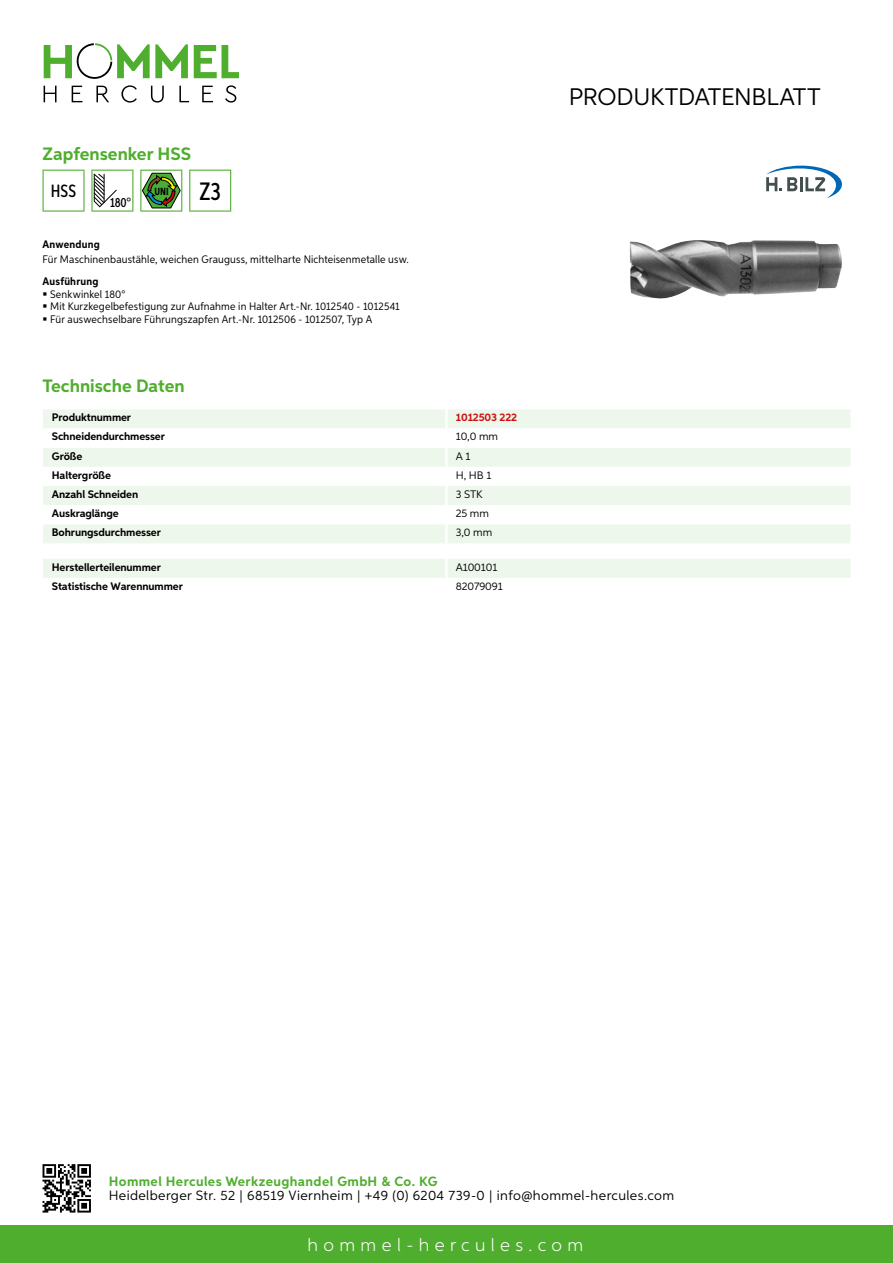
<style>
.page{position:relative;width:893px;height:1263px;background:#fff}
.page>*{position:absolute;margin:0;border:0;box-sizing:border-box;transform-origin:0 0}
.t1{font:500 25.2px "Aspira XX Nar";color:#000}
.t2{font:24px "Aspira";letter-spacing:-.01em;color:#000}
.t3{font:700 18px "Aspira";color:#50ae2f}
.t4{font:300 18px "Aspira";letter-spacing:.3em;color:#fff}
.t5{font:500 17.85px "Aspira XX Nar";color:#000}
.t6{font:13.5px "Aspira";letter-spacing:.03em;color:#000}
.t7{font:700 13.5px "Aspira";letter-spacing:.03em;color:#50ae2f}
.t8{font:500 13.35px "Aspira XX Nar";color:#000}
.t9{font:10.95px/12.8px "Aspira Nar";letter-spacing:.015em;color:#000}
.t10{font:700 10.95px "Aspira";letter-spacing:-.01em;color:#000}
.t11{font:10.95px "Aspira";letter-spacing:-.01em;color:#000}
.t12{font:700 10.95px "Aspira Nar";letter-spacing:.02em;color:#000}
.t13{font:700 10.95px "Aspira";letter-spacing:-.01em;color:#cd1013}
.t14{font:700 10.35px "Aspira XX Nar";color:#000}
</style>
<div class="page">
<div style="left:0;top:1226px;width:893px;height:37px;background:#50ae2f"></div>
<svg style="left:43px;top:1164px;width:48px;height:48px"></svg>
<svg style="left:194px;top:45px;width:45px;height:33px"></svg>
<svg style="left:44px;top:43px;width:144px;height:36px"></svg>
<svg style="left:44px;top:86px;width:13px;height:16px"></svg>
<svg style="left:72px;top:86px;width:10px;height:16px"></svg>
<svg style="left:96px;top:86px;width:13px;height:16px"></svg>
<svg style="left:121px;top:85px;width:16px;height:18px"></svg>
<svg style="left:151px;top:86px;width:13px;height:17px"></svg>
<svg style="left:179px;top:86px;width:10px;height:16px"></svg>
<svg style="left:202px;top:86px;width:11px;height:16px"></svg>
<svg style="left:225px;top:85px;width:11px;height:18px"></svg>
<div style="left:43px;top:409px;width:807px;height:134px;background:#eef7eb"></div>
<svg style="left:43px;top:429px;width:807px;height:95px"></svg>
<hr style="left:445px;top:409px;width:3px;height:20px;background:#fff">
<hr style="left:445px;top:429px;width:3px;height:19px;background:#fff">
<hr style="left:445px;top:448px;width:3px;height:19px;background:#fff">
<hr style="left:445px;top:467px;width:3px;height:19px;background:#fff">
<hr style="left:445px;top:486px;width:3px;height:19px;background:#fff">
<hr style="left:445px;top:505px;width:3px;height:19px;background:#fff">
<hr style="left:445px;top:524px;width:3px;height:19px;background:#fff">
<div style="left:43px;top:559px;width:807px;height:19px;background:#eef7eb"></div>
<svg style="left:43px;top:170px;width:42px;height:42px"></svg>
<svg style="left:91px;top:170px;width:42px;height:42px"></svg>
<svg style="left:140px;top:170px;width:42px;height:42px"></svg>
<svg style="left:189px;top:170px;width:42px;height:42px"></svg>
<img style="left:629px;top:240px;width:213px;height:59px">
<svg style="left:766px;top:166px;width:76px;height:32px"></svg>
<h3 class="t3" style="left:43px;top:142px;width:150px">Zapfensenker HSS</h3>
<h3 class="t5" style="left:51px;top:180px;width:27px">HSS</h3>
<p class="t8" style="left:110px;top:195px;width:23px">180°</p>
<p class="t14" style="left:154px;top:185px;width:16px">UNI</p>
<h1 class="t1" style="left:200px;top:176px;width:23px">Z3</h1>
<p class="t12" style="left:43px;top:237px;width:59px">Anwendung</p>
<p class="t9" style="left:43px;top:252px;width:368px">Für Maschinenbaustähle, weichen Grauguss, mittelharte Nichteisenmetalle usw.</p>
<p class="t12" style="left:43px;top:274px;width:58px">Ausführung</p>
<p class="t9" style="left:50px;top:287px;width:351px">Senkwinkel 180°<br>Mit Kurzkegelbefestigung zur Aufnahme in Halter Art.-Nr. 1012540 - 1012541<br>Für auswechselbare Führungszapfen Art.-Nr. 1012506 - 1012507, Typ A</p>
<h3 class="t3" style="left:43px;top:375px;width:144px">Technische Daten</h3>
<p class="t10" style="left:52px;top:411px;width:81px">Produktnummer</p>
<p class="t13" style="left:456px;top:411px;width:63px">1012503 222</p>
<p class="t10" style="left:52px;top:430px;width:115px">Schneidendurchmesser</p>
<p class="t11" style="left:456px;top:430px;width:44px">10,0 mm</p>
<p class="t10" style="left:52px;top:449px;width:32px">Größe</p>
<p class="t11" style="left:456px;top:449px;width:16px">A 1</p>
<p class="t10" style="left:52px;top:468px;width:61px">Haltergröße</p>
<p class="t11" style="left:456px;top:468px;width:37px">H, HB 1</p>
<p class="t10" style="left:52px;top:487px;width:88px">Anzahl Schneiden</p>
<p class="t11" style="left:456px;top:487px;width:22px">3 STK</p>
<p class="t10" style="left:52px;top:506px;width:68px">Auskraglänge</p>
<p class="t11" style="left:456px;top:507px;width:35px">25 mm</p>
<p class="t10" style="left:52px;top:526px;width:111px">Bohrungsdurchmesser</p>
<p class="t11" style="left:456px;top:526px;width:38px">3,0 mm</p>
<p class="t10" style="left:52px;top:560px;width:111px">Herstellerteilenummer</p>
<p class="t11" style="left:456px;top:560px;width:43px">A100101</p>
<p class="t10" style="left:52px;top:579px;width:132px">Statistische Warennummer</p>
<p class="t11" style="left:456px;top:579px;width:48px">82079091</p>
<h2 class="t2" style="left:569px;top:82px;width:253px">Produktdatenblatt</h2>
<p class="t7" style="left:109px;top:1172px;width:330px">Hommel Hercules Werkzeughandel GmbH &amp; Co. KG</p>
<p class="t6" style="left:109px;top:1187px;width:567px">Heidelberger Str. 52 | 68519 Viernheim | +49 (0) 6204 739-0 | info@hommel-hercules.com</p>
<h3 class="t4" style="left:307px;top:1234px;width:277px">hommel-hercules.com</h3>
</div>
